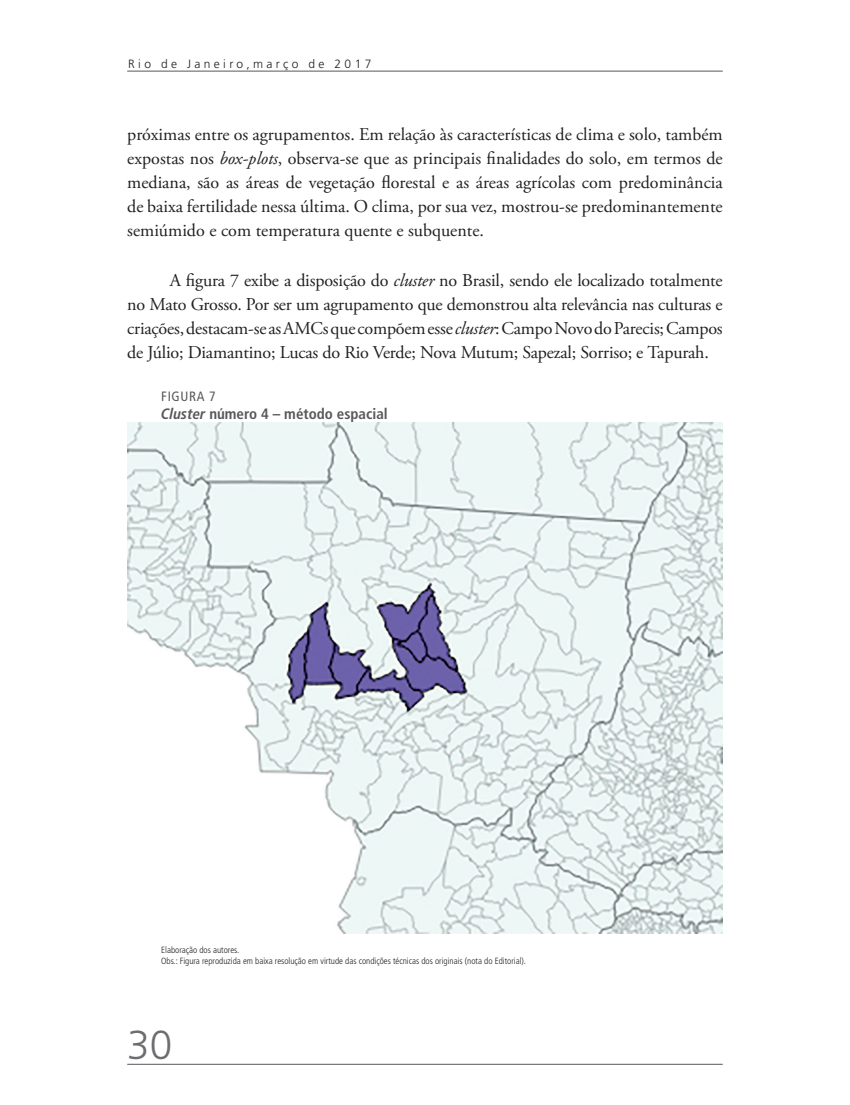
<style>
.page{position:relative;width:850px;height:1105px;background:#fff}
.page>*{position:absolute;margin:0;border:0;box-sizing:border-box;transform-origin:0 0}
.t1{font:300 40.5px "Frutiger LT Pro";color:#6c6d70}
.texto_corrido{font:18px/24px "Adobe Garamond Pro";letter-spacing:-.005em;color:#231f20;text-align:justify}
.titulo_2_titulo{font:700 condensed 15px "Frutiger LT Pro";color:#57585a}
.titulo_1_numero{font:condensed 13.5px "Frutiger LT Pro";letter-spacing:.05em;color:#57585a}
.t2{font:300 12px "Frutiger LT Pro";letter-spacing:.28em;color:#231f20}
.fonte_elaboracao_soz{font:300 condensed 9px "Frutiger LT Pro";color:#231f20}
.s1{font-style:italic}
</style>
<div class="page">
<hr style="left:127px;top:71px;width:595px;height:1px;background:#57585a">
<hr style="left:127px;top:1064px;width:595px;height:1px;background:#57585a">
<img style="left:127px;top:423px;width:596px;height:511px">
<p class="t2" style="left:128px;top:57px;width:244px">Rio de Janeiro,março de 2017</p>
<p class="texto_corrido" style="left:127px;top:123px;width:597px">próximas entre os agrupamentos. Em relação às características de clima e solo, também expostas nos <span class="s1">box-plots</span>, observa-se que as principais finalidades do solo, em termos de mediana, são as áreas de vegetação florestal e as áreas agrícolas com predominância de baixa fertilidade nessa última. O clima, por sua vez, mostrou-se predominantemente semiúmido e com temperatura quente e subquente.</p>
<p class="texto_corrido" style="left:127px;top:269px;width:597px;text-indent:43px">A figura 7 exibe a disposição do <span class="s1">cluster</span> no Brasil, sendo ele localizado totalmente no Mato Grosso. Por ser um agrupamento que demonstrou alta relevância nas culturas e criações, destacam-se as AMCs que compõem esse <span class="s1">cluster</span>: Campo Novo do Parecis; Campos de Júlio; Diamantino; Lucas do Rio Verde; Nova Mutum; Sapezal; Sorriso; e Tapurah.</p>
<p class="titulo_1_numero" style="left:161px;top:389px;width:56px">FIGURA 7</p>
<p class="titulo_2_titulo" style="left:161px;top:405px;width:228px"><span class="s1">Cluster</span> número 4 – método espacial</p>
<p class="fonte_elaboracao_soz" style="left:161px;top:945px;width:80px">Elaboração dos autores.</p>
<p class="fonte_elaboracao_soz" style="left:161px;top:956px;width:366px">Obs.: Figura reproduzida em baixa resolução em virtude das condições técnicas dos originais (nota do Editorial).</p>
<h1 class="t1" style="left:127px;top:1021px;width:47px">30</h1>
</div>
